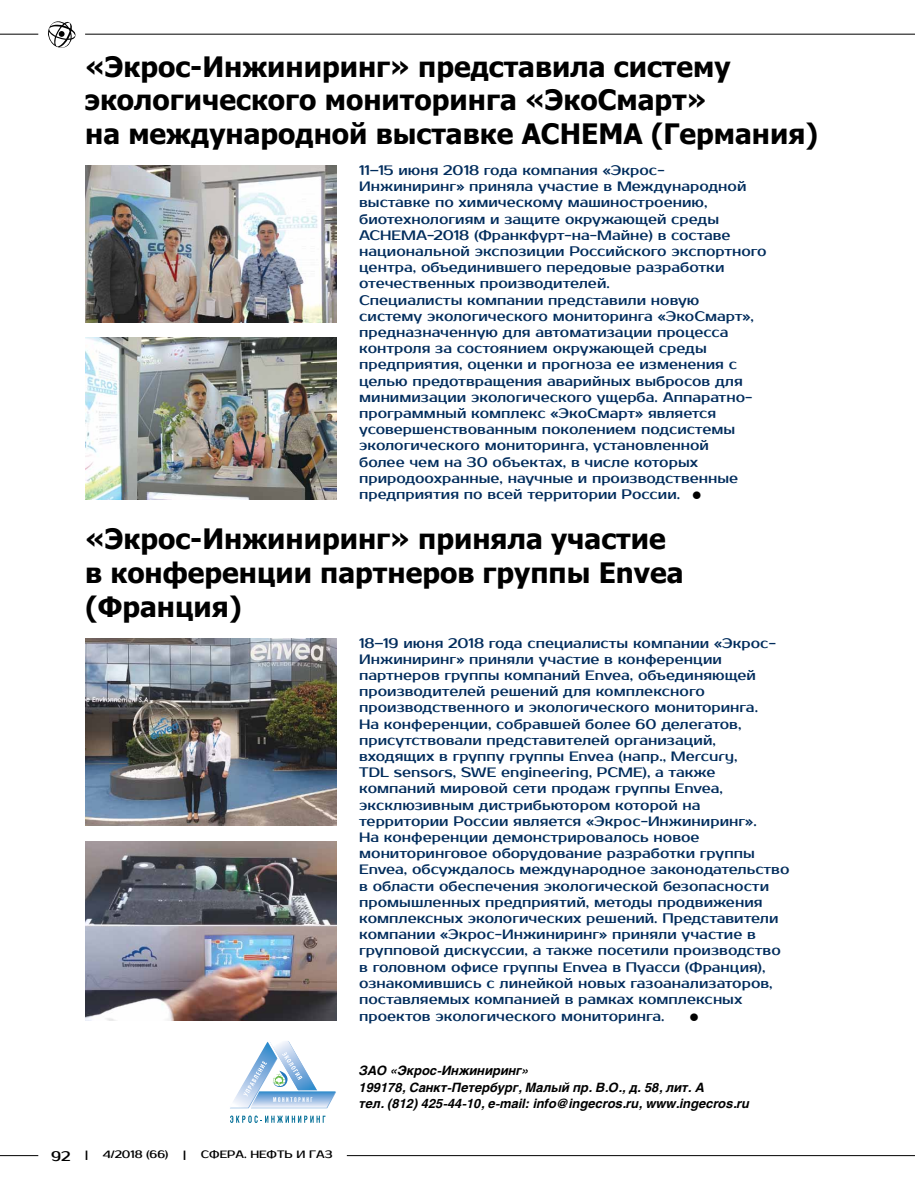
<style>
.page{position:relative;width:915px;height:1191px;background:#fff}
.page>*{position:absolute;margin:0;border:0;box-sizing:border-box;transform-origin:0 0}
.t1{font:700 28.05px/33.6px "Tahoma";color:#000}
.t2{font:13.5px/16.2px "Prosto";color:#002c5c}
.t3{font:13.5px "Prosto";color:#000}
.t4{font:italic 700 12.75px/16.5px "Helios";color:#000}
.t5{font:10.5px "Prosto";color:#000}
</style>
<div class="page">
<hr style="left:0;top:1155px;width:38px;height:1px;background:#000">
<hr style="left:347px;top:1155px;width:567px;height:1px;background:#000">
<hr style="left:0;top:34px;width:38px;height:1px;background:#000">
<hr style="left:85px;top:34px;width:829px;height:1px;background:#000">
<svg style="left:48px;top:21px;width:27px;height:27px"></svg>
<img style="left:85px;top:338px;width:251px;height:161px">
<img style="left:85px;top:165px;width:251px;height:158px">
<img style="left:85px;top:638px;width:251px;height:187px">
<img style="left:85px;top:842px;width:251px;height:178px">
<svg style="left:230px;top:1041px;width:106px;height:67px"></svg>
<svg style="left:230px;top:1115px;width:95px;height:8px"></svg>
<h1 class="t1" style="left:85px;top:51px;width:734px">«Экрос-Инжиниринг» представила систему экологического мониторинга «ЭкоСмарт»<br>на международной выставке ACHEMA (Германия)</h1>
<p class="t2" style="left:359px;top:162px;width:409px">11–15 июня 2018 года компания «Экрос-Инжиниринг» приняла участие в Международной выставке по химическому машиностроению, биотехнологиям и защите окружающей среды ACHEMA-2018 (Франкфурт-на-Майне) в составе национальной экспозиции Российского экспортного центра, объединившего передовые разработки отечественных производителей.<br>Специалисты компании представили новую<br>систему экологического мониторинга «ЭкоСмарт», предназначенную для автоматизации процесса контроля за состоянием окружающей среды предприятия, оценки и прогноза ее изменения с целью предотвращения аварийных выбросов для минимизации экологического ущерба. Аппаратно&shy;программный комплекс «ЭкоСмарт» является усовершенствованным поколением подсистемы экологического мониторинга, установленной<br>более чем на 30 объектах, в числе которых природоохранные, научные и производственные предприятия по всей территории России.</p>
<h1 class="t1" style="left:85px;top:523px;width:599px">«Экрос-Инжиниринг» приняла участие в конференции партнеров группы Envea (Франция)</h1>
<p class="t2" style="left:359px;top:635px;width:431px">18–19 июня 2018 года специалисты компании «Экрос-Инжиниринг» приняли участие в конференции партнеров группы компаний Envea, объединяющей производителей решений для комплексного производственного и экологического мониторинга.<br>На конференции, собравшей более 60 делегатов, присутствовали представителей организаций, входящих в группу группы Envea (напр., Мercury,<br>TDL sensors, SWE engineering, PCME), а также компаний мировой сети продаж группы Envea, эксклюзивным дистрибьютором которой на территории России является «Экрос-Инжиниринг».<br>На конференции демонстрировалось новое мониторинговое оборудование разработки группы Envea, обсуждалось международное законодательство в области обеспечения экологической безопасности промышленных предприятий, методы продвижения комплексных экологических решений. Представители компании «Экрос-Инжиниринг» приняли участие в групповой дискуссии, а также посетили производство в головном офисе группы Envea в Пуасси (Франция), ознакомившись с линейкой новых газоанализаторов, поставляемых компанией в рамках комплексных проектов экологического мониторинга.</p>
<p class="t3" style="left:51px;top:1148px;width:21px">92</p>
<p class="t5" style="left:85px;top:1147px;width:4px">|</p>
<p class="t5" style="left:103px;top:1148px;width:67px">4/2018 (66)</p>
<p class="t5" style="left:183px;top:1147px;width:4px">|</p>
<p class="t5" style="left:201px;top:1148px;width:133px">СФЕРА. НЕФТЬ И ГАЗ</p>
<p class="t4" style="left:359px;top:1062px;width:392px">ЗАО «Экрос-Инжиниринг»<br>199178, Санкт-Петербург, Малый пр. В.О., д. 58, лит. А<br>тел. (812) 425-44-10, e-mail: info@ingecros.ru, www.ingecros.ru</p>
</div>
